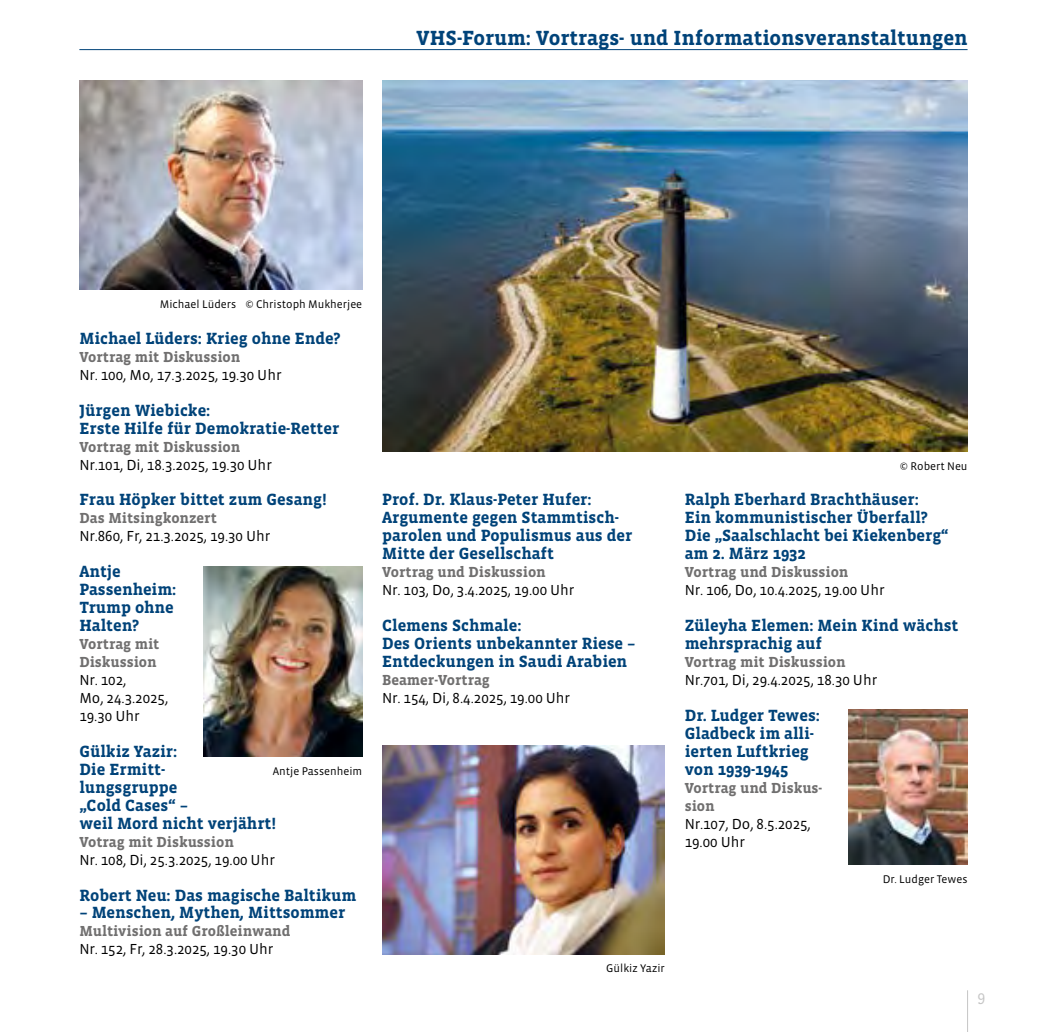
<style>
.page{position:relative;width:1042px;height:1032px;background:#fff}
.page>*{position:absolute;margin:0;border:0;box-sizing:border-box;transform-origin:0 0}
.t1{font:700 21px "Vista Slab OTCE";color:#004379}
.t2{font:700 16.62px/18px "Vista Slab OTCE";color:#004379}
.t3{font:15.75px "Vista Slab OTCE";color:#c6c6c6}
.t4{font:14.88px/18px "Vista Sans OTCE";color:#000}
.t5{font:700 14.88px/18px "Vista Slab OTCE";color:#706f6f}
.t6{font:11.38px "Vista Sans OTCE";color:#000}
</style>
<div class="page">
<hr style="left:967px;top:990px;width:1px;height:42px;background:#c6c6c6">
<hr style="left:79px;top:49px;width:888px;height:1px;background:#004379">
<img style="left:848px;top:710px;width:119px;height:154px">
<img style="left:382px;top:81px;width:585px;height:370px">
<img style="left:79px;top:81px;width:283px;height:209px">
<img style="left:203px;top:566px;width:159px;height:191px">
<img style="left:382px;top:746px;width:283px;height:208px">
<p class="t1" style="left:417px;top:26px;width:552px">VHS-Forum: Vortrags- und Informationsveranstaltungen</p>
<p class="t6" style="left:160px;top:297px;width:204px">Michael Lüders © Christoph Mukherjee</p>
<p class="t2" style="left:79px;top:329px;width:263px">Michael Lüders: Krieg ohne Ende?</p>
<p class="t5" style="left:79px;top:348px;width:162px">Vortrag mit Diskussion</p>
<p class="t4" style="left:79px;top:365px;width:204px">Nr. 100, Mo, 17.3.2025, 19.30 Uhr</p>
<p class="t2" style="left:79px;top:401px;width:261px">Jürgen Wiebicke:<br>Erste Hilfe für Demokratie-Retter</p>
<p class="t5" style="left:79px;top:437px;width:162px">Vortrag mit Diskussion</p>
<p class="t4" style="left:79px;top:455px;width:194px">Nr.101, Di, 18.3.2025, 19.30 Uhr</p>
<p class="t2" style="left:79px;top:491px;width:249px">Frau Höpker bittet zum Gesang!</p>
<p class="t5" style="left:79px;top:509px;width:139px">Das Mitsingkonzert</p>
<p class="t4" style="left:79px;top:527px;width:193px">Nr.860, Fr, 21.3.2025, 19.30 Uhr</p>
<p class="t2" style="left:79px;top:562px;width:98px">Antje<br>Passenheim:<br>Trump ohne<br>Halten?</p>
<p class="t5" style="left:79px;top:635px;width:81px">Vortrag mit<br>Diskussion</p>
<p class="t4" style="left:79px;top:671px;width:90px">Nr. 102,<br>Mo, 24.3.2025,<br>19.30 Uhr</p>
<p class="t2" style="left:79px;top:742px;width:198px">Gülkiz Yazir:<br>Die Ermitt-<br>lungsgruppe<br>„Cold Cases“ –<br>weil Mord nicht verjährt!</p>
<p class="t5" style="left:79px;top:832px;width:156px">Votrag mit Diskussion</p>
<p class="t4" style="left:79px;top:850px;width:197px">Nr. 108, Di, 25.3.2025, 19.00 Uhr</p>
<p class="t2" style="left:79px;top:886px;width:278px">Robert Neu: Das magische Baltikum</p>
<p class="t2" style="left:79px;top:904px;width:267px">– Menschen, Mythen, Mittsommer</p>
<p class="t5" style="left:79px;top:922px;width:213px">Multivision auf Großleinwand</p>
<p class="t4" style="left:79px;top:940px;width:196px">Nr. 152, Fr, 28.3.2025, 19.30 Uhr</p>
<p class="t6" style="left:273px;top:764px;width:91px">Antje Passenheim</p>
<p class="t2" style="left:382px;top:491px;width:252px">Prof. Dr. Klaus-Peter Hufer:<br>Argumente gegen Stammtisch&shy;parolen und Populismus aus der<br>Mitte der Gesellschaft</p>
<p class="t5" style="left:382px;top:563px;width:165px">Vortrag und Diskussion</p>
<p class="t4" style="left:382px;top:581px;width:194px">Nr. 103, Do, 3.4.2025, 19.00 Uhr</p>
<p class="t2" style="left:382px;top:616px;width:255px">Clemens Schmale:<br>Des Orients unbekannter Riese –<br>Entdeckungen in Saudi Arabien</p>
<p class="t5" style="left:382px;top:671px;width:109px">Beamer-Vortrag</p>
<p class="t4" style="left:382px;top:689px;width:190px">Nr. 154, Di, 8.4.2025, 19.00 Uhr</p>
<p class="t6" style="left:900px;top:459px;width:69px">© Robert Neu</p>
<p class="t2" style="left:685px;top:491px;width:265px">Ralph Eberhard Brachthäuser:<br>Ein kommunistischer Überfall?<br>Die „Saalschlacht bei Kiekenberg“ am 2. März 1932</p>
<p class="t5" style="left:685px;top:563px;width:165px">Vortrag und Diskussion</p>
<p class="t4" style="left:685px;top:581px;width:201px">Nr. 106, Do, 10.4.2025, 19.00 Uhr</p>
<p class="t2" style="left:685px;top:616px;width:275px">Züleyha Elemen: Mein Kind wächst mehrsprachig auf</p>
<p class="t5" style="left:685px;top:653px;width:162px">Vortrag mit Diskussion</p>
<p class="t4" style="left:685px;top:671px;width:194px">Nr.701, Di, 29.4.2025, 18.30 Uhr</p>
<p class="t2" style="left:685px;top:706px;width:137px">Dr. Ludger Tewes:<br>Gladbeck im alli&shy;ierten Luftkrieg von 1939-1945</p>
<p class="t5" style="left:685px;top:778px;width:139px">Vortrag und Diskus&shy;sion</p>
<p class="t4" style="left:685px;top:814px;width:128px">Nr.107, Do, 8.5.2025,<br>19.00 Uhr</p>
<p class="t6" style="left:883px;top:872px;width:86px">Dr. Ludger Tewes</p>
<p class="t6" style="left:606px;top:962px;width:60px">Gülkiz Yazir</p>
<p class="t3" style="left:977px;top:989px;width:9px">9</p>
</div>
